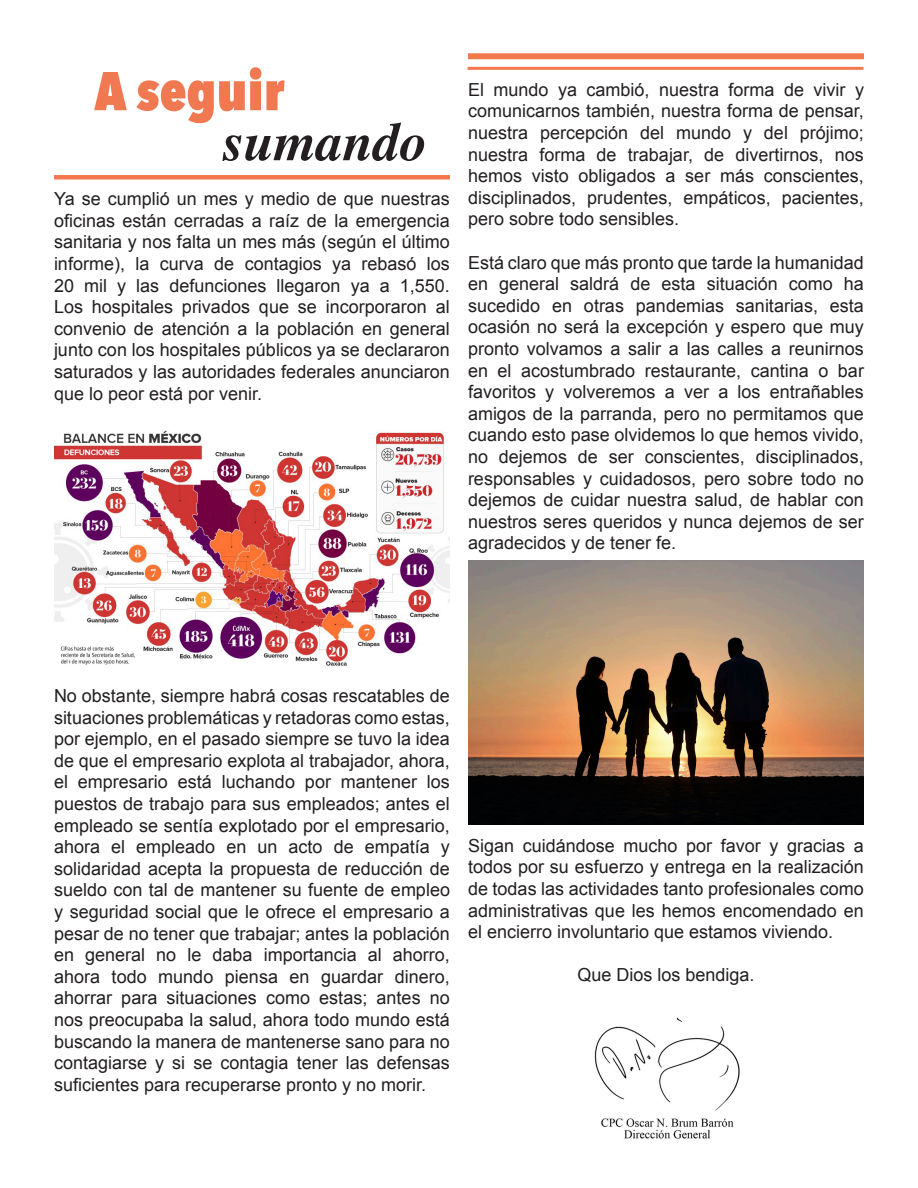
<style>
.page{position:relative;width:918px;height:1188px;background:#fff}
.page>*{position:absolute;margin:0;border:0;box-sizing:border-box;transform-origin:0 0}
.t1{font:800 54px "Avenir Next Condensed";color:#f17952}
.t2{font:italic 700 54px "Times";color:#231f20}
.t3{font:18px/21.6px "Arial";color:#231f20;text-align:justify}
</style>
<div class="page">
<div style="left:54px;top:175px;width:396px;height:5px;background:#f4784d"></div>
<div style="left:468px;top:53px;width:396px;height:6px;background:#f4784d"></div>
<hr style="left:468px;top:67px;width:396px;height:3px;background:#f4784d">
<img style="left:54px;top:430px;width:396px;height:236px">
<img style="left:468px;top:560px;width:396px;height:265px">
<img style="left:594px;top:1017px;width:146px;height:122px">
<p class="t1" style="left:94px;top:58px;width:191px">A seguir</p>
<p class="t2" style="left:222px;top:91px;width:206px">sumando</p>
<p class="t3" style="left:54px;top:188px;width:397px">Ya se cumplió un mes y medio de que nuestras oficinas están cerradas a raíz de la emergencia sanitaria y nos falta un mes más (según el último informe), la curva de contagios ya rebasó los 20 mil y las defunciones llegaron ya a 1,550.<br>Los hospitales privados que se incorporaron al convenio de atención a la población en general junto con los hospitales públicos ya se declararon saturados y las autoridades federales anunciaron que lo peor está por venir.</p>
<p class="t3" style="left:468px;top:79px;width:398px">El mundo ya cambió, nuestra forma de vivir y comunicarnos también, nuestra forma de pensar, nuestra percepción del mundo y del prójimo; nuestra forma de trabajar, de divertirnos, nos hemos visto obligados a ser más conscientes, disciplinados, prudentes, empáticos, pacientes, pero sobre todo sensibles.</p>
<p class="t3" style="left:468px;top:252px;width:397px">Está claro que más pronto que tarde la humanidad en general saldrá de esta situación como ha sucedido en otras pandemias sanitarias, esta ocasión no será la excepción y espero que muy pronto volvamos a salir a las calles a reunirnos en el acostumbrado restaurante, cantina o bar favoritos y volveremos a ver a los entrañables amigos de la parranda, pero no permitamos que cuando esto pase olvidemos lo que hemos vivido, no dejemos de ser conscientes, disciplinados, responsables y cuidadosos, pero sobre todo no dejemos de cuidar nuestra salud, de hablar con nuestros seres queridos y nunca dejemos de ser agradecidos y de tener fe.</p>
<p class="t3" style="left:54px;top:685px;width:398px">No obstante, siempre habrá cosas rescatables de situaciones problemáticas y retadoras como estas, por ejemplo, en el pasado siempre se tuvo la idea de que el empresario explota al trabajador, ahora, el empresario está luchando por mantener los puestos de trabajo para sus empleados; antes el empleado se sentía explotado por el empresario, ahora el empleado en un acto de empatía y solidaridad acepta la propuesta de reducción de sueldo con tal de mantener su fuente de empleo y seguridad social que le ofrece el empresario a pesar de no tener que trabajar; antes la población en general no le daba importancia al ahorro, ahora todo mundo piensa en guardar dinero, ahorrar para situaciones como estas; antes no nos preocupaba la salud, ahora todo mundo está buscando la manera de mantenerse sano para no contagiarse y si se contagia tener las defensas suficientes para recuperarse pronto y no morir.</p>
<p class="t3" style="left:468px;top:835px;width:397px">Sigan cuidándose mucho por favor y gracias a todos por su esfuerzo y entrega en la realización de todas las actividades tanto profesionales como administrativas que les hemos encomendado en el encierro involuntario que estamos viviendo.</p>
<p class="t3" style="left:577px;top:964px;width:179px">Que Dios los bendiga.</p>
</div>
